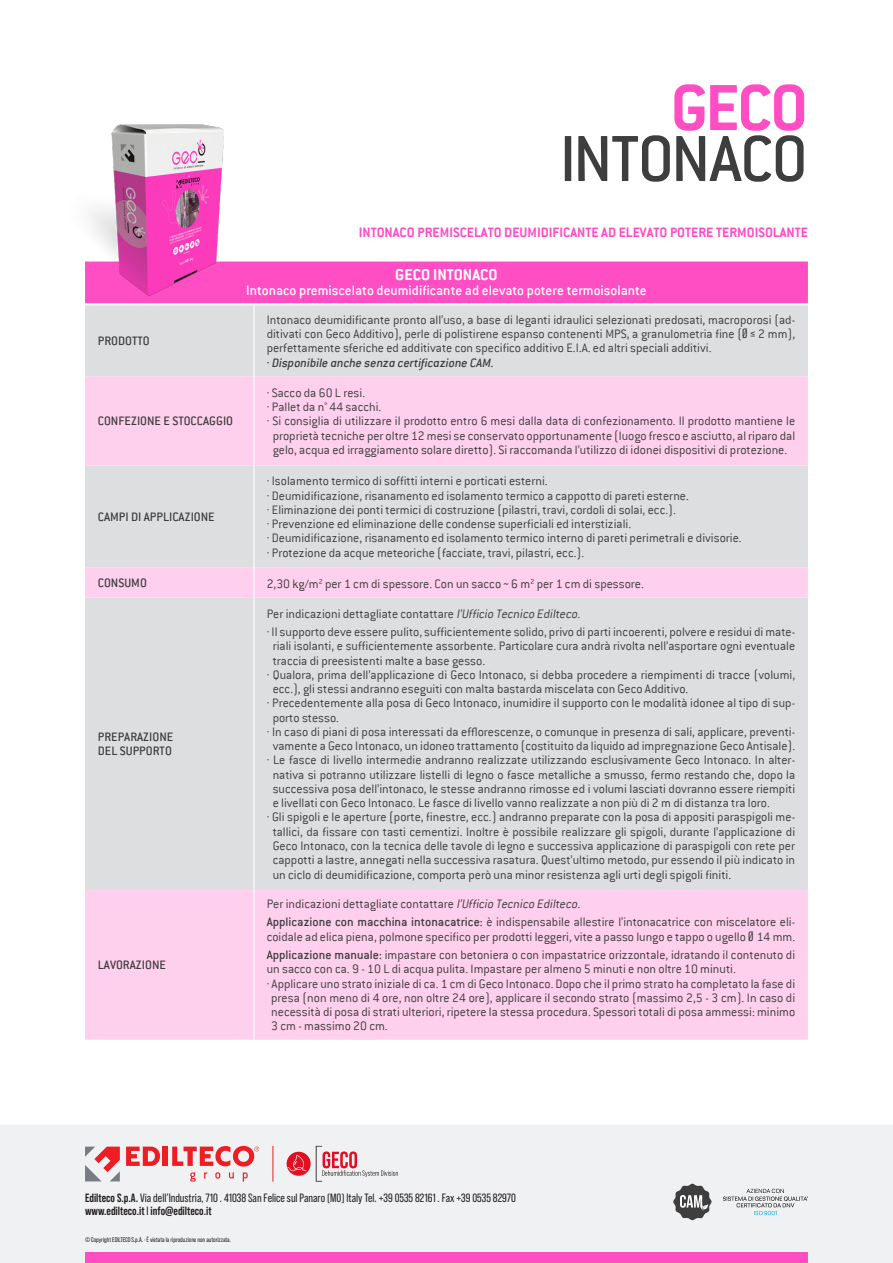
<style>
.page{position:relative;width:893px;height:1263px;background:#fff}
.page>*{position:absolute;margin:0;border:0;box-sizing:border-box;transform-origin:0 0}
.t1{font:500 71.4px "Conduit ITC";letter-spacing:-.025em;color:#3e3e3f}
.t2{font:700 71.4px "Conduit ITC";color:#ff4ec3}
.t3{font:700 17.25px "Conduit ITC";color:#fff}
.t4{font:500 15px "Conduit ITC";color:#fff}
.t5{font:700 15px "Conduit ITC";color:#ff4ec3}
.t6{font:300 13.5px/14.2px "Conduit ITC";color:#3e3e3f}
.t7{font:500 13.5px/14.2px "Conduit ITC";color:#3e3e3f}
.t8{font:italic 500 13.5px "Conduit ITC";color:#3e3e3f}
.t9{font:12px/12.8px "Bebas Neue Pro";color:#231f20}
.t10{font:6.75px "Bebas Neue Pro";color:#231f20}
.s1{font-family:"Bebas Neue Pro";font-weight:400}
.s2{font-style:italic}
.s3{font-weight:500}
.s4{font-weight:700}
</style>
<div class="page">
<div style="left:0;top:1125px;width:893px;height:138px;background:#f0f1f2"></div>
<svg style="left:673px;top:1184px;width:38px;height:36px"></svg>
<svg style="left:723px;top:1189px;width:85px;height:26px"></svg>
<svg style="left:85px;top:1146px;width:35px;height:35px"></svg>
<svg style="left:126px;top:1146px;width:34px;height:20px"></svg>
<div style="left:163px;top:1146px;width:5px;height:20px;background:#ee1d23"></div>
<svg style="left:190px;top:1172px;width:58px;height:9px"></svg>
<svg style="left:172px;top:1146px;width:87px;height:20px"></svg>
<hr style="left:273px;top:1146px;width:1px;height:35px;background:#ee1d23">
<div style="left:85px;top:1252px;width:723px;height:11px;background:#ff4ec3"></div>
<svg style="left:316px;top:1146px;width:82px;height:35px"></svg>
<div style="left:287px;top:1152px;width:24px;height:24px;background:#e10f21;border-radius:50%"></div>
<svg style="left:287px;top:1155px;width:19px;height:16px"></svg>
<div style="left:85px;top:261px;width:723px;height:42px;background:#ff4ec3"></div>
<div style="left:85px;top:305px;width:723px;height:71px;background:#dddee0"></div>
<svg style="left:85px;top:376px;width:723px;height:664px;background:#ead8e5"></svg>
<hr style="left:253px;top:305px;width:1px;height:71px;background:#fff">
<hr style="left:253px;top:376px;width:1px;height:90px;background:#fff">
<hr style="left:253px;top:466px;width:1px;height:102px;background:#fff">
<svg style="left:253px;top:568px;width:1px;height:29px"></svg>
<hr style="left:253px;top:597px;width:1px;height:293px;background:#fff">
<hr style="left:253px;top:890px;width:1px;height:150px;background:#fff">
<img style="left:85px;top:125px;width:138px;height:172px">
<h1 class="t2" style="left:671px;top:66px;width:139px">GECO</h1>
<h1 class="t1" style="left:559px;top:119px;width:250px">INTONACO</h1>
<p class="t5" style="left:359px;top:224px;width:451px">INTONACO PREMISCELATO DEUMIDIFICANTE AD ELEVATO POTERE TERMOISOLANTE</p>
<p class="t7" style="left:98px;top:334px;width:53px">PRODOTTO</p>
<p class="t7" style="left:98px;top:414px;width:137px">CONFEZIONE E STOCCAGGIO</p>
<p class="t7" style="left:98px;top:509px;width:118px">CAMPI DI APPLICAZIONE</p>
<p class="t3" style="left:395px;top:265px;width:104px">GECO INTONACO</p>
<p class="t4" style="left:246px;top:282px;width:402px">Intonaco premiscelato deumidificante ad elevato potere termoisolante</p>
<p class="t6" style="left:267px;top:312px;width:530px;text-align:justify">Intonaco deumidificante pronto all’uso, a base di leganti idraulici selezionati predosati, macroporosi (ad&shy;ditivati con Geco Additivo), perle di polistirene espanso contenenti MPS, a granulometria fine (<span class="s1">Ø ≤</span> 2 mm), perfettamente sferiche ed additivate con specifico additivo E.I.A. ed altri speciali additivi.</p>
<p class="t8" style="left:267px;top:355px;width:229px">· Disponibile anche senza certificazione CAM.</p>
<p class="t6" style="left:267px;top:385px;width:100px">· Sacco da 60 L resi.</p>
<p class="t6" style="left:267px;top:400px;width:116px">· Pallet da n° 44 sacchi.</p>
<p class="t6" style="left:267px;top:414px;width:530px">· Si consiglia di utilizzare il prodotto entro 6 mesi dalla data di confezionamento. Il prodotto mantiene le</p>
<p class="t6" style="left:273px;top:428px;width:524px">proprietà tecniche per oltre 12 mesi se conservato opportunamente (luogo fresco e asciutto, al riparo dal</p>
<p class="t6" style="left:273px;top:442px;width:516px">gelo, acqua ed irraggiamento solare diretto). Si raccomanda l’utilizzo di idonei dispositivi di protezione.</p>
<p class="t6" style="left:267px;top:474px;width:476px">· Isolamento termico di soffitti interni e porticati esterni.<br>· Deumidificazione, risanamento ed isolamento termico a cappotto di pareti esterne.<br>· Eliminazione dei ponti termici di costruzione (pilastri, travi, cordoli di solai, ecc.).<br>· Prevenzione ed eliminazione delle condense superficiali ed interstiziali.<br>· Deumidificazione, risanamento ed isolamento termico interno di pareti perimetrali e divisorie. · Protezione da acque meteoriche (facciate, travi, pilastri, ecc.).</p>
<p class="t7" style="left:98px;top:575px;width:51px">CONSUMO</p>
<p class="t6" style="left:267px;top:577px;width:379px">2,30 kg/m<sup>2</sup> per 1 cm di spessore. Con un sacco <span class="s1">~</span> 6 m<sup>2</sup> per 1 cm di spessore.</p>
<p class="t7" style="left:98px;top:729px;width:77px">PREPARAZIONE<br>DEL SUPPORTO</p>
<p class="t7" style="left:98px;top:958px;width:70px">LAVORAZIONE</p>
<p class="t6" style="left:267px;top:604px;width:530px;line-height:18.5px">Per indicazioni dettagliate contattare <span class="s2">l’Ufficio Tecnico Edilteco.<br></span>· Il supporto deve essere pulito, sufficientemente solido, privo di parti incoerenti, polvere e residui di mate-</p>
<p class="t6" style="left:273px;top:639px;width:524px">riali isolanti, e sufficientemente assorbente. Particolare cura andrà rivolta nell’asportare ogni eventuale</p>
<p class="t6" style="left:273px;top:653px;width:214px">traccia di preesistenti malte a base gesso.</p>
<p class="t6" style="left:267px;top:667px;width:530px">· Qualora, prima dell’applicazione di Geco Intonaco, si debba procedere a riempimenti di tracce (volumi,</p>
<p class="t6" style="left:273px;top:682px;width:417px">ecc.), gli stessi andranno eseguiti con malta bastarda miscelata con Geco Additivo.</p>
<p class="t6" style="left:267px;top:696px;width:530px">· Precedentemente alla posa di Geco Intonaco, inumidire il supporto con le modalità idonee al tipo di sup-</p>
<p class="t6" style="left:273px;top:710px;width:68px">porto stesso.</p>
<p class="t6" style="left:267px;top:725px;width:530px">· In caso di piani di posa interessati da efflorescenze, o comunque in presenza di sali, applicare, preventi-</p>
<p class="t6" style="left:273px;top:739px;width:524px">vamente a Geco Intonaco, un idoneo trattamento (costituito da liquido ad impregnazione Geco Antisale).</p>
<p class="t6" style="left:267px;top:753px;width:530px">· Le fasce di livello intermedie andranno realizzate utilizzando esclusivamente Geco Intonaco. In alter-</p>
<p class="t6" style="left:273px;top:767px;width:524px">nativa si potranno utilizzare listelli di legno o fasce metalliche a smusso, fermo restando che, dopo la</p>
<p class="t6" style="left:273px;top:782px;width:524px">successiva posa dell’intonaco, le stesse andranno rimosse ed i volumi lasciati dovranno essere riempiti</p>
<p class="t6" style="left:273px;top:796px;width:499px">e livellati con Geco Intonaco. Le fasce di livello vanno realizzate a non più di 2 m di distanza tra loro.</p>
<p class="t6" style="left:267px;top:810px;width:530px">· Gli spigoli e le aperture (porte, finestre, ecc.) andranno preparate con la posa di appositi paraspigoli me-</p>
<p class="t6" style="left:273px;top:824px;width:524px">tallici, da fissare con tasti cementizi. Inoltre è possibile realizzare gli spigoli, durante l’applicazione di</p>
<p class="t6" style="left:273px;top:839px;width:524px">Geco Intonaco, con la tecnica delle tavole di legno e successiva applicazione di paraspigoli con rete per</p>
<p class="t6" style="left:273px;top:853px;width:524px">cappotti a lastre, annegati nella successiva rasatura. Quest’ultimo metodo, pur essendo il più indicato in</p>
<p class="t6" style="left:273px;top:867px;width:460px">un ciclo di deumidificazione, comporta però una minor resistenza agli urti degli spigoli finiti.</p>
<p class="t6" style="left:267px;top:894px;width:530px;line-height:18.5px">Per indicazioni dettagliate contattare <span class="s2">l’Ufficio Tecnico Edilteco.<br></span><span class="s3">Applicazione con macchina intonacatrice:</span> è indispensabile allestire l’intonacatrice con miscelatore eli-</p>
<p class="t6" style="left:267px;top:927px;width:530px;line-height:18.5px">coidale ad elica piena, polmone specifico per prodotti leggeri, vite a passo lungo e tappo o ugello <span class="s1">Ø</span> 14 mm.<br><span class="s3">Applicazione manuale:</span> impastare con betoniera o con impastatrice orizzontale, idratando il contenuto di</p>
<p class="t6" style="left:267px;top:962px;width:471px">un sacco con ca. 9 - 10 L di acqua pulita. Impastare per almeno 5 minuti e non oltre 10 minuti.</p>
<p class="t6" style="left:267px;top:976px;width:530px">· Applicare uno strato iniziale di ca. 1 cm di Geco Intonaco. Dopo che il primo strato ha completato la fase di</p>
<p class="t6" style="left:271px;top:990px;width:525px">presa (non meno di 4 ore, non oltre 24 ore), applicare il secondo strato (massimo 2,5 - 3 cm). In caso di</p>
<p class="t6" style="left:271px;top:1005px;width:525px">necessità di posa di strati ulteriori, ripetere la stessa procedura. Spessori totali di posa ammessi: minimo</p>
<p class="t6" style="left:271px;top:1019px;width:118px">3 cm - massimo 20 cm.</p>
<p class="t9" style="left:85px;top:1192px;width:432px"><span class="s4">Edilteco S.p.A.</span> Via dell’Industria, 710 . 41038 San Felice sul Panaro (MO) Italy Tel. +39 0535 82161 . Fax +39 0535 82970 <span class="s4">www.edilteco.it</span> I <span class="s4">info@edilteco.it</span></p>
<p class="t10" style="left:85px;top:1235px;width:147px">© Copyright EDILTECO S.p.A. · È vietata la riproduzione non autorizzata.</p>
</div>
